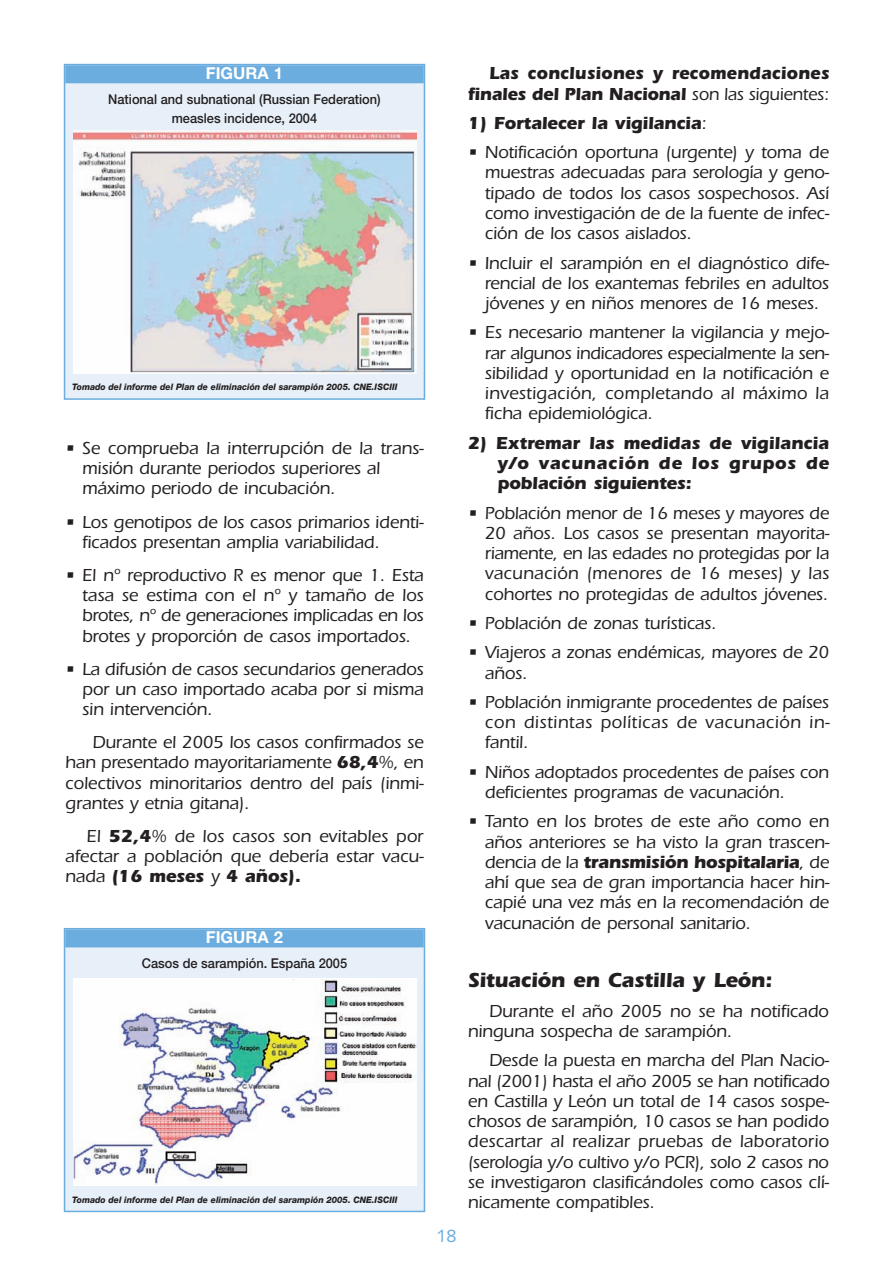
<style>
.page{position:relative;width:893px;height:1276px;background:#fff}
.page>*{position:absolute;margin:0;border:0;box-sizing:border-box;transform-origin:0 0}
.t1{font:700 21px "Itc Eras";letter-spacing:-.015em;color:#231f20}
.t2{font:500 18px/20.2px "Itc Eras";letter-spacing:-.01em;color:#231f20;text-align:justify}
.t3{font:700 18px/20.2px "Itc Eras";letter-spacing:-.015em;color:#231f20;text-align:justify}
.t4{font:700 18px/20.2px "Itc Eras";letter-spacing:.01em;color:#231f20;text-align:right}
.t5{font:18px "Syntax";color:#6caddf}
.t6{font:700 16.5px "Helvetica Neue";color:#fff}
.t7{font:500 13.5px/19.5px "Helvetica Neue";color:#231f20;text-align:center;scale:.95 1}
.t8{font:italic 800 9px "Helvetica Neue";color:#231f20;scale:.95 1}
.s1{font-weight:700}
.s2{font-weight:500}
</style>
<div class="page">
<div style="left:65px;top:65px;width:359px;height:334px;background:#e7f0f9"></div>
<div style="left:65px;top:65px;width:359px;height:18px;background:#6caddf"></div>
<div style="left:64px;top:64px;width:361px;height:336px;border:2px solid #6caddf"></div>
<img style="left:73px;top:131px;width:344px;height:242px">
<div style="left:65px;top:928px;width:359px;height:283px;background:#e7f0f9"></div>
<div style="left:65px;top:929px;width:359px;height:18px;background:#6caddf"></div>
<div style="left:64px;top:928px;width:361px;height:284px;border:2px solid #6caddf"></div>
<img style="left:73px;top:980px;width:344px;height:205px">
<p class="t6" style="left:206px;top:67px;width:79px">FIGURA 1</p>
<p class="t7" style="left:108px;top:90px;width:288px">National and subnational (Russian Federation) measles incidence, 2004</p>
<p class="t8" style="left:72px;top:383px;width:344px">Tomado del informe del Plan de eliminación del sarampión 2005. CNE.ISCIII</p>
<p class="t2" style="left:82px;top:440px;width:343px;text-align:left;text-indent:-17px">• Se comprueba la interrupción de la trans&shy;misión durante periodos superiores al máximo periodo de incubación.</p>
<p class="t2" style="left:82px;top:513px;width:343px;text-indent:-17px">• Los genotipos de los casos primarios identi&shy;ficados presentan amplia variabilidad.</p>
<p class="t2" style="left:82px;top:566px;width:343px;text-indent:-17px">• El nº reproductivo R es menor que 1. Esta tasa se estima con el nº y tamaño de los brotes, nº de generaciones implicadas en los brotes y proporción de casos importados.</p>
<p class="t2" style="left:82px;top:660px;width:343px;text-indent:-17px">• La difusión de casos secundarios generados por un caso importado acaba por si misma sin intervención.</p>
<p class="t2" style="left:65px;top:734px;width:360px;text-indent:27px">Durante el 2005 los casos confirmados se han presentado mayoritariamente <span class="s1">68,4</span>%, en colectivos minoritarios dentro del país (inmi&shy;grantes y etnia gitana).</p>
<p class="t2" style="left:65px;top:827px;width:360px;text-indent:21px">El <span class="s1">52,4</span>% de los casos son evitables por afectar a población que debería estar vacu&shy;nada <span class="s1">(16 meses</span> y <span class="s1">4 años).</span></p>
<p class="t6" style="left:206px;top:931px;width:79px">FIGURA 2</p>
<p class="t7" style="left:142px;top:954px;width:218px">Casos de sarampión. España 2005</p>
<p class="t8" style="left:72px;top:1197px;width:344px">Tomado del informe del Plan de eliminación del sarampión 2005. CNE.ISCIII</p>
<p class="t5" style="left:436px;top:1228px;width:22px">18</p>
<p class="t4" style="left:468px;top:65px;width:363px">Las conclusiones y recomendaciones finales del Plan Nacional <span class="s2">son las siguientes:</span></p>
<p class="t3" style="left:468px;top:115px;width:241px">1) Fortalecer la vigilancia<span class="s2">:</span></p>
<p class="t2" style="left:485px;top:144px;width:346px;text-indent:-17px">• Notificación oportuna (urgente) y toma de muestras adecuadas para serología y geno&shy;tipado de todos los casos sospechosos. Así como investigación de de la fuente de infec&shy;ción de los casos aislados.</p>
<p class="t2" style="left:485px;top:254px;width:346px;text-indent:-17px">• Incluir el sarampión en el diagnóstico dife&shy;rencial de los exantemas febriles en adultos jóvenes y en niños menores de 16 meses.</p>
<p class="t2" style="left:485px;top:324px;width:346px;text-indent:-17px">• Es necesario mantener la vigilancia y mejo&shy;rar algunos indicadores especialmente la sen&shy;sibilidad y oportunidad en la notificación e investigación, completando al máximo la ficha epidemiológica.</p>
<p class="t3" style="left:497px;top:434px;width:333px;text-indent:-30px">2) Extremar las medidas de vigilancia y/o vacunación de los grupos de población siguientes:</p>
<p class="t2" style="left:485px;top:504px;width:346px;text-indent:-17px">• Población menor de 16 meses y mayores de 20 años. Los casos se presentan mayorita&shy;riamente, en las edades no protegidas por la vacunación (menores de 16 meses) y las cohortes no protegidas de adultos jóvenes.</p>
<p class="t2" style="left:468px;top:615px;width:250px">• Población de zonas turísticas.</p>
<p class="t2" style="left:485px;top:644px;width:346px;text-indent:-17px">• Viajeros a zonas endémicas, mayores de 20 años.</p>
<p class="t2" style="left:485px;top:694px;width:346px;text-indent:-17px">• Población inmigrante procedentes de países con distintas políticas de vacunación in&shy;fantil.</p>
<p class="t2" style="left:485px;top:763px;width:346px;text-indent:-17px">• Niños adoptados procedentes de países con deficientes programas de vacunación.</p>
<p class="t2" style="left:485px;top:813px;width:346px;text-indent:-17px">• Tanto en los brotes de este año como en años anteriores se ha visto la gran trascen&shy;dencia de la <span class="s1">transmisión hospitalaria</span>, de ahí que sea de gran importancia hacer hin&shy;capié una vez más en la recomendación de vacunación de personal sanitario.</p>
<p class="t1" style="left:468px;top:973px;width:306px">Situación en Castilla y León:</p>
<p class="t2" style="left:468px;top:1002px;width:363px;text-indent:21px">Durante el año 2005 no se ha notificado ninguna sospecha de sarampión.</p>
<p class="t2" style="left:468px;top:1052px;width:363px;text-indent:21px">Desde la puesta en marcha del Plan Nacio&shy;nal (2001) hasta el año 2005 se han notificado en Castilla y León un total de 14 casos sospe&shy;chosos de sarampión, 10 casos se han podido descartar al realizar pruebas de laboratorio (serología y/o cultivo y/o PCR), solo 2 casos no se investigaron clasificándoles como casos clí&shy;nicamente compatibles.</p>
</div>
